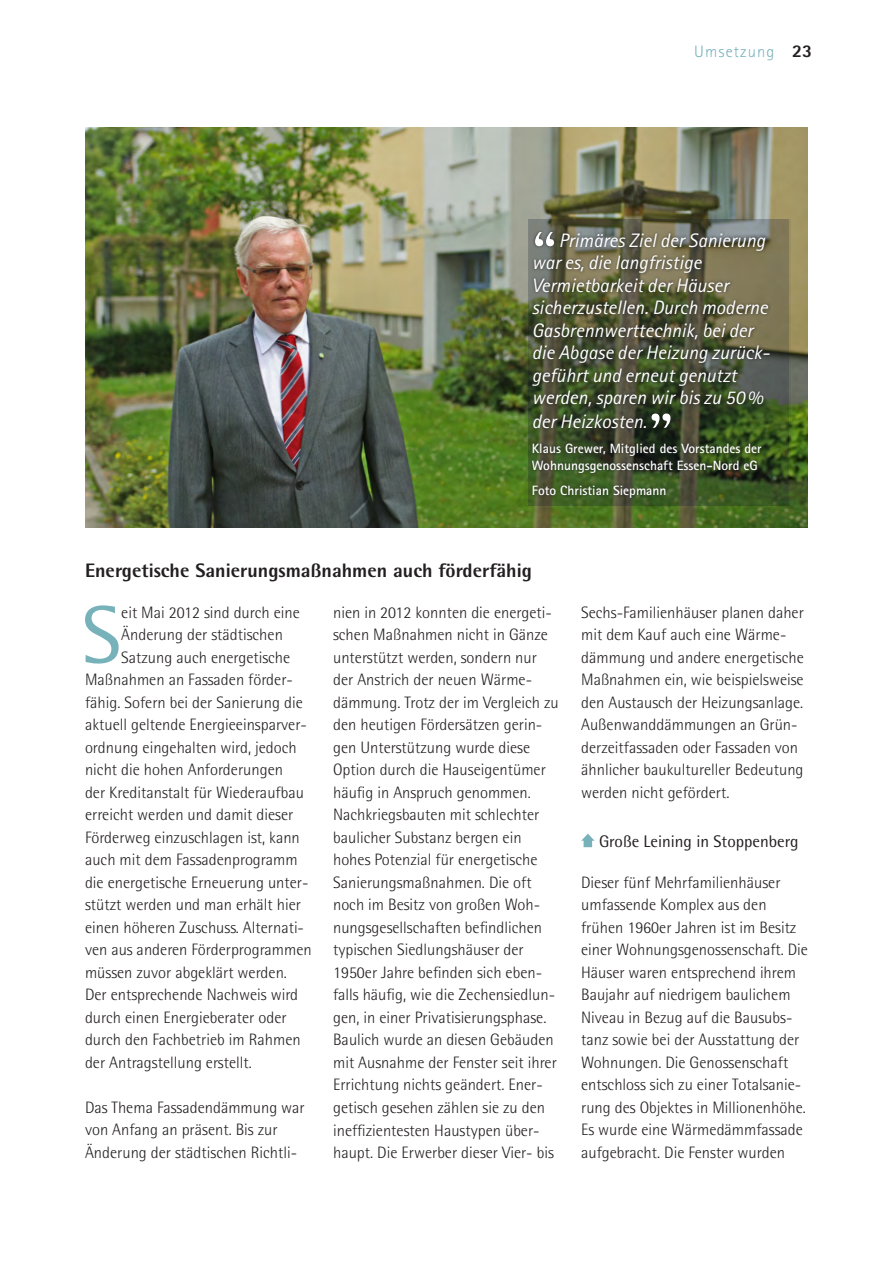
<style>
.page{position:relative;width:893px;height:1263px;background:#fff}
.page>*{position:absolute;margin:0;border:0;box-sizing:border-box;transform-origin:0 0}
.Initial{font:81.75px "Rotis Semi Sans";color:#77b2bb}
.Statement{font:66px "Rotis Serif";color:#fff}
.Statement-2{font:italic 19.5px/22.6px "Rotis Sans Serif";color:#fff}
.Titel_03{font:800 19.5px "Rotis Semi Sans";color:#231f20}
.ZÜ_02{font:16.8px "Rotis Semi Sans";color:#231f20}
.Fließtext{font:300 16.5px/22.5px "Rotis Semi Sans";color:#231f20}
.Initial-2{font:300 16.5px "Rotis Semi Sans";color:#231f20}
.t1{font:300 16.5px "Rotis Sans Serif";letter-spacing:.07em;color:#77b2bb}
.BU{font:700 13.5px/16.5px "Rotis Sans Serif";color:#fff}
.s1{font-weight:800;font-size:18px;color:#231f20}
</style>
<div class="page">
<svg style="left:581px;top:834px;width:14px;height:13px"></svg>
<img style="left:85px;top:128px;width:723px;height:400px">
<svg style="left:528px;top:219px;width:261px;height:286px;background:#4c5438"></svg>
<p class="t1" style="left:694px;top:42px;width:120px">Umsetzung <span class="s1">23</span></p>
<p class="Statement" style="left:532px;top:217px;width:28px">“</p>
<p class="Statement-2" style="left:532px;top:229px;width:239px;text-indent:27px">Primäres Ziel der Sanierung war es, die langfristige<br>Vermietbarkeit der Häuser sicherzustellen. Durch moderne<br>Gasbrennwerttechnik, bei der die Abgase der Heizung zurück&shy;geführt und erneut genutzt werden, sparen wir bis zu 50% der Heizkosten.</p>
<p class="BU" style="left:532px;top:440px;width:231px">Klaus Grewer, Mitglied des Vorstandes der<br>Wohnungsgenossenschaft Essen-Nord eG</p>
<p class="Statement" style="left:647px;top:399px;width:28px">”</p>
<p class="BU" style="left:532px;top:482px;width:136px">Foto Christian Siepmann</p>
<p class="Titel_03" style="left:85px;top:558px;width:448px">Energetische Sanierungsmaßnahmen auch förderfähig</p>
<p class="Initial" style="left:82px;top:587px;width:41px">S</p>
<p class="Initial-2" style="left:121px;top:603px;width:180px">eit Mai 2012 sind durch eine</p>
<p class="Fließtext" style="left:333px;top:601px;width:227px">nien in 2012 konnten die energeti&shy;schen Maßnahmen nicht in Gänze unterstützt werden, sondern nur der Anstrich der neuen Wärme&shy;dämmung. Trotz der im Vergleich zu den heutigen Fördersätzen gerin&shy;gen Unterstützung wurde diese Option durch die Hauseigentümer häufig in Anspruch genommen.<br>Nachkriegsbauten mit schlechter baulicher Substanz bergen ein hohes Potenzial für energetische Sanierungsmaßnahmen. Die oft noch im Besitz von großen Woh&shy;nungsgesellschaften befindlichen typischen Siedlungshäuser der 1950er Jahre befinden sich eben&shy;falls häufig, wie die Zechensiedlun&shy;gen, in einer Privatisierungsphase.<br>Baulich wurde an diesen Gebäuden mit Ausnahme der Fenster seit ihrer Errichtung nichts geändert. Ener&shy;getisch gesehen zählen sie zu den ineffizientesten Haustypen über&shy;haupt. Die Erwerber dieser Vier- bis</p>
<p class="Fließtext" style="left:581px;top:601px;width:224px">Sechs-Familienhäuser planen daher mit dem Kauf auch eine Wärme&shy;dämmung und andere energetische Maßnahmen ein, wie beispielsweise den Austausch der Heizungsanlage.</p>
<p class="Initial-2" style="left:121px;top:625px;width:163px">Änderung der städtischen</p>
<p class="Initial-2" style="left:121px;top:648px;width:171px">Satzung auch energetische</p>
<p class="Initial-2" style="left:85px;top:670px;width:209px">Maßnahmen an Fassaden förder-</p>
<p class="Initial-2" style="left:85px;top:693px;width:219px">fähig. Sofern bei der Sanierung die</p>
<p class="Initial-2" style="left:85px;top:715px;width:223px">aktuell geltende Energieeinsparver-</p>
<p class="Initial-2" style="left:85px;top:738px;width:213px">ordnung eingehalten wird, jedoch</p>
<p class="Initial-2" style="left:85px;top:760px;width:200px">nicht die hohen Anforderungen</p>
<p class="Initial-2" style="left:85px;top:783px;width:220px">der Kreditanstalt für Wiederaufbau</p>
<p class="Initial-2" style="left:85px;top:805px;width:210px">erreicht werden und damit dieser</p>
<p class="Initial-2" style="left:85px;top:828px;width:216px">Förderweg einzuschlagen ist, kann</p>
<p class="Initial-2" style="left:85px;top:850px;width:214px">auch mit dem Fassadenprogramm</p>
<p class="Initial-2" style="left:85px;top:873px;width:225px">die energetische Erneuerung unter-</p>
<p class="Initial-2" style="left:85px;top:895px;width:218px">stützt werden und man erhält hier</p>
<p class="Initial-2" style="left:85px;top:918px;width:221px">einen höheren Zuschuss. Alternati-</p>
<p class="Initial-2" style="left:85px;top:940px;width:228px">ven aus anderen Förderprogrammen</p>
<p class="Initial-2" style="left:85px;top:963px;width:203px">müssen zuvor abgeklärt werden.</p>
<p class="Initial-2" style="left:85px;top:985px;width:215px">Der entsprechende Nachweis wird</p>
<p class="Initial-2" style="left:85px;top:1008px;width:203px">durch einen Energieberater oder</p>
<p class="Initial-2" style="left:85px;top:1030px;width:217px">durch den Fachbetrieb im Rahmen</p>
<p class="Initial-2" style="left:85px;top:1053px;width:168px">der Antragstellung erstellt.</p>
<p class="Fließtext" style="left:85px;top:1096px;width:221px">Das Thema Fassadendämmung war von Anfang an präsent. Bis zur<br>Änderung der städtischen Richtli-</p>
<p class="Fließtext" style="left:581px;top:713px;width:224px">Außenwanddämmungen an Grün&shy;derzeitfassaden oder Fassaden von ähnlicher baukultureller Bedeutung werden nicht gefördert.</p>
<p class="ZÜ_02" style="left:599px;top:832px;width:201px">Große Leining in Stoppenberg</p>
<p class="Fließtext" style="left:581px;top:871px;width:228px">Dieser fünf Mehrfamilienhäuser umfassende Komplex aus den frühen 1960er Jahren ist im Besitz einer Wohnungsgenossenschaft. Die Häuser waren entsprechend ihrem Baujahr auf niedrigem baulichem Niveau in Bezug auf die Bausubs&shy;tanz sowie bei der Ausstattung der Wohnungen. Die Genossenschaft entschloss sich zu einer Totalsanie&shy;rung des Objektes in Millionenhöhe.<br>Es wurde eine Wärmedämmfassade aufgebracht. Die Fenster wurden</p>
</div>
